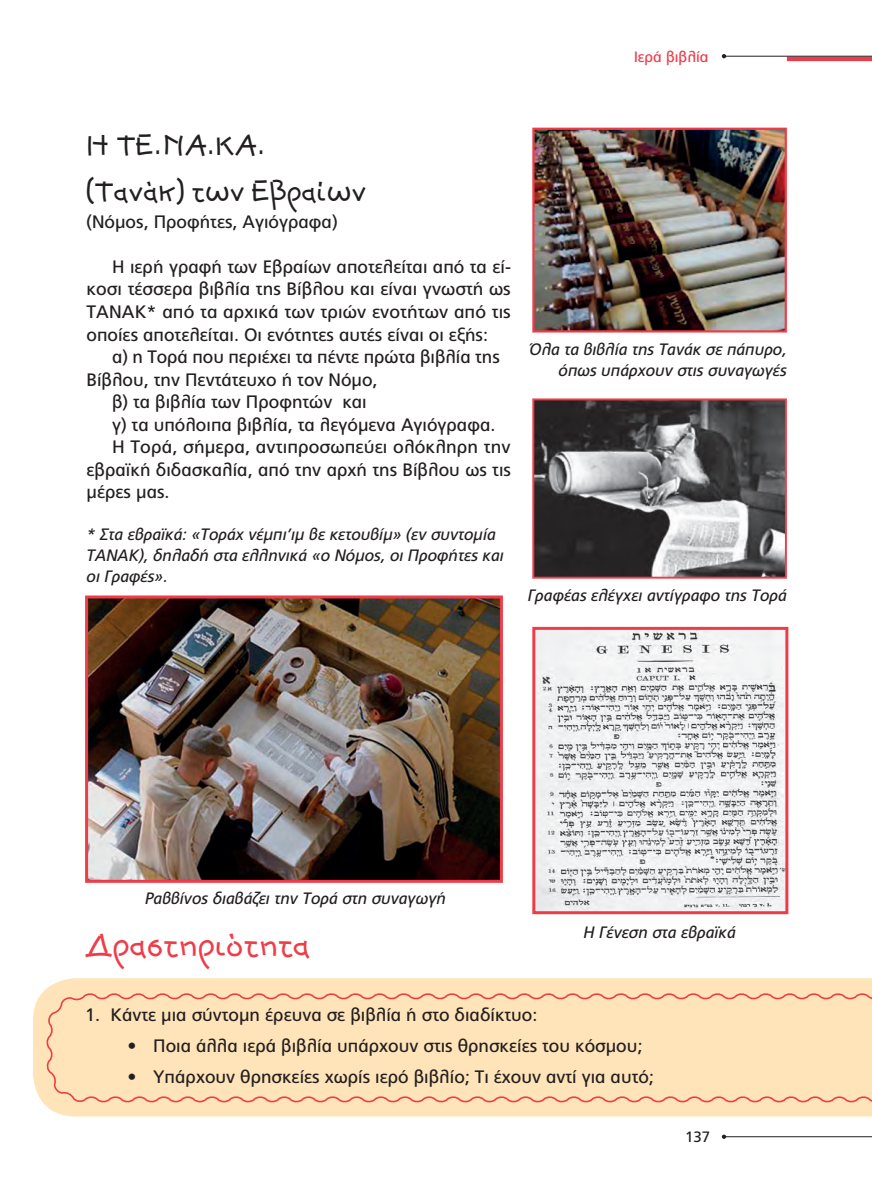
<style>
.page{position:relative;width:872px;height:1191px;background:#fff}
.page>*{position:absolute;margin:0;border:0;box-sizing:border-box;transform-origin:0 0}
.drastiriotites{font:45px "PF Junior";color:#ee3d49}
.ypotitlos{font:39px "PF Junior";color:#231f20}
.keimeno{font:18px/22.5px "PF Catalog";color:#231f20;text-align:justify}
.ypotitlos-2{font:18px "PF Catalog";color:#231f20}
.lezantes{font:italic 16.5px/21px "PF Catalog";color:#231f20}
.t1{font:15px "PF Catalog";color:#ee3d49}
.t2{font:15px "PF Catalog";color:#231f20}
</style>
<div class="page">
<hr style="left:787px;top:57px;width:85px;height:4px;background:#ee3d49">
<hr style="left:724px;top:1136px;width:148px;height:1px;background:#231f20">
<hr style="left:724px;top:56px;width:148px;height:1px;background:#231f20">
<svg style="left:722px;top:1134px;width:4px;height:5px"></svg>
<svg style="left:722px;top:54px;width:4px;height:4px"></svg>
<img style="left:535px;top:131px;width:249px;height:198px">
<div style="left:532px;top:128px;width:255px;height:204px;border:2px solid #ee3d49"></div>
<img style="left:89px;top:599px;width:410px;height:280px">
<div style="left:85px;top:595px;width:418px;height:288px;border:3px solid #ee3d49"></div>
<img style="left:535px;top:401px;width:249px;height:174px">
<div style="left:532px;top:398px;width:255px;height:180px;border:2px solid #ee3d49"></div>
<img style="left:536px;top:631px;width:248px;height:279px">
<div style="left:532px;top:627px;width:256px;height:287px;border:3px solid #ee3d49"></div>
<svg style="left:33px;top:978px;width:839px;height:138px;background:#fee5bb"></svg>
<div style="left:44px;top:991px;width:828px;height:113px;background:#fee4b8"></div>
<p class="t1" style="left:634px;top:48px;width:76px">Ιερά βιβλία</p>
<p class="ypotitlos" style="left:87px;top:127px;width:181px">Η ΤΕ.ΝΑ.ΚΑ.</p>
<p class="ypotitlos" style="left:87px;top:173px;width:281px">(Τανάκ) των Εβραίων</p>
<p class="ypotitlos-2" style="left:87px;top:211px;width:252px">(Νόμος, Προφήτες, Αγιόγραφα)</p>
<p class="keimeno" style="left:87px;top:256px;width:426px;text-indent:26px">Η ιερή γραφή των Εβραίων αποτελείται από τα εί&shy;κοσι τέσσερα βιβλία της Βίβλου και είναι γνωστή ως ΤΑΝΑΚ* από τα αρχικά των τριών ενοτήτων από τις οποίες αποτελείται. Οι ενότητες αυτές είναι οι εξής:</p>
<p class="keimeno" style="left:87px;top:346px;width:415px;text-indent:26px">α) η Τορά που περιέχει τα πέντε πρώτα βιβλία της<br>Βίβλου, την Πεντάτευχο ή τον Νόμο,</p>
<p class="keimeno" style="left:112px;top:391px;width:256px">β) τα βιβλία των Προφητών και</p>
<p class="keimeno" style="left:112px;top:413px;width:385px">γ) τα υπόλοιπα βιβλία, τα λεγόμενα Αγιόγραφα.</p>
<p class="keimeno" style="left:87px;top:436px;width:426px;text-indent:26px">Η Τορά, σήμερα, αντιπροσωπεύει ολόκληρη την εβραϊκή διδασκαλία, από την αρχή της Βίβλου ως τις μέρες μας.</p>
<p class="lezantes" style="left:87px;top:524px;width:419px">* Στα εβραϊκά: «Τοράχ νέμπι’ιμ βε κετουβίμ» (εν συντομία<br>ΤΑΝΑΚ), δηλαδή στα ελληνικά «ο Νόμος, οι Προφήτες και οι Γραφές».</p>
<p class="lezantes" style="left:529px;top:338px;width:259px">Όλα τα βιβλία της Τανάκ σε πάπυρο,</p>
<p class="lezantes" style="left:558px;top:359px;width:230px">όπως υπάρχουν στις συναγωγές</p>
<p class="lezantes" style="left:528px;top:584px;width:260px">Γραφέας ελέγχει αντίγραφο της Τορά</p>
<p class="lezantes" style="left:145px;top:888px;width:302px">Ραββίνος διαβάζει την Τορά στη συναγωγή</p>
<p class="drastiriotites" style="left:85px;top:924px;width:227px">Δραστηριότητα</p>
<p class="lezantes" style="left:583px;top:922px;width:154px">Η Γένεση στα εβραϊκά</p>
<p class="keimeno" style="left:85px;top:1003px;width:454px">1. Κάντε μια σύντομη έρευνα σε βιβλία ή στο διαδίκτυο:</p>
<p class="keimeno" style="left:128px;top:1034px;width:516px">• Ποια άλλα ιερά βιβλία υπάρχουν στις θρησκείες του κόσμου;</p>
<p class="keimeno" style="left:128px;top:1065px;width:528px">• Υπάρχουν θρησκείες χωρίς ιερό βιβλίο; Τι έχουν αντί για αυτό;</p>
<p class="t2" style="left:685px;top:1128px;width:27px">137</p>
</div>
